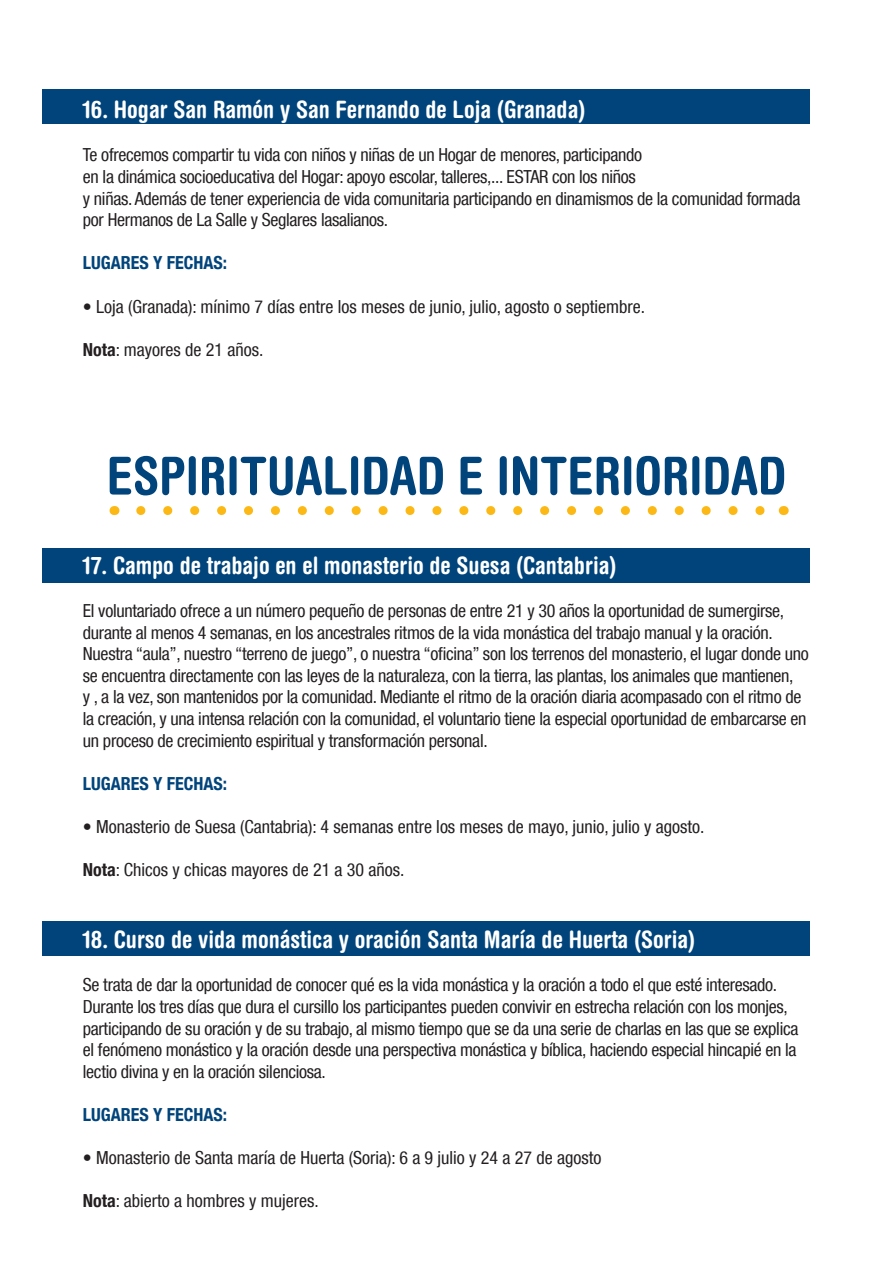
<style>
.page{position:relative;width:893px;height:1263px;background:#fff}
.page>*{position:absolute;margin:0;border:0;box-sizing:border-box;transform-origin:0 0}
.t1{font:700 condensed 52.5px "Helvetica Rounded LT Std";color:#00447b}
.t2{font:700 condensed 24px "Helvetica Rounded LT Std";color:#fff}
.t3{font:condensed 18px/21.6px "Helvetica Neue LT Com";letter-spacing:-.015em;color:#231f20}
.t4{font:700 condensed 18px "Helvetica Neue LT Com";color:#00447b}
.s1{font-weight:700}
</style>
<div class="page">
<div style="left:43px;top:89px;width:767px;height:34px;background:#00447b"></div>
<div style="left:43px;top:922px;width:767px;height:34px;background:#00447b"></div>
<div style="left:43px;top:549px;width:767px;height:34px;background:#00447b"></div>
<svg style="left:141px;top:506px;width:624px;height:9px"></svg>
<p class="t2" style="left:83px;top:95px;width:504px">16. Hogar San Ramón y San Fernando de Loja (Granada)</p>
<p class="t3" style="left:83px;top:144px;width:561px">Te ofrecemos compartir tu vida con niños y niñas de un Hogar de menores, participando</p>
<p class="t3" style="left:83px;top:166px;width:554px">en la dinámica socioeducativa del Hogar: apoyo escolar, talleres,... ESTAR con los niños</p>
<p class="t3" style="left:83px;top:187px;width:719px">y niñas. Además de tener experiencia de vida comunitaria participando en dinamismos de la comunidad formada por Hermanos de La Salle y Seglares lasalianos.</p>
<p class="t4" style="left:83px;top:252px;width:146px">LUGARES Y FECHAS:</p>
<p class="t3" style="left:83px;top:295px;width:564px">• Loja (Granada): mínimo 7 días entre los meses de junio, julio, agosto o septiembre.</p>
<p class="t3" style="left:83px;top:338px;width:182px"><span class="s1">Nota</span>: mayores de 21 años.</p>
<p class="t1" style="left:107px;top:444px;width:681px">ESPIRITUALIDAD E INTERIORIDAD</p>
<p class="t2" style="left:83px;top:551px;width:535px">17. Campo de trabajo en el monasterio de Suesa (Cantabria)</p>
<p class="t3" style="left:83px;top:600px;width:703px">El voluntariado ofrece a un número pequeño de personas de entre 21 y 30 años la oportunidad de sumergirse, durante al menos 4 semanas, en los ancestrales ritmos de la vida monástica del trabajo manual y la oración.</p>
<p class="t3" style="left:83px;top:643px;width:727px">Nuestra “aula”, nuestro “terreno de juego”, o nuestra “oficina” son los terrenos del monasterio, el lugar donde uno se encuentra directamente con las leyes de la naturaleza, con la tierra, las plantas, los animales que mantienen,<br>y , a la vez, son mantenidos por la comunidad. Mediante el ritmo de la oración diaria acompasado con el ritmo de la creación, y una intensa relación con la comunidad, el voluntario tiene la especial oportunidad de embarcarse en un proceso de crecimiento espiritual y transformación personal.</p>
<p class="t4" style="left:83px;top:773px;width:146px">LUGARES Y FECHAS:</p>
<p class="t3" style="left:83px;top:816px;width:623px">• Monasterio de Suesa (Cantabria): 4 semanas entre los meses de mayo, junio, julio y agosto.</p>
<p class="t3" style="left:83px;top:859px;width:323px"><span class="s1">Nota</span>: Chicos y chicas mayores de 21 a 30 años.</p>
<p class="t2" style="left:83px;top:925px;width:614px">18. Curso de vida monástica y oración Santa María de Huerta (Soria)</p>
<p class="t3" style="left:83px;top:974px;width:717px">Se trata de dar la oportunidad de conocer qué es la vida monástica y la oración a todo el que esté interesado.<br>Durante los tres días que dura el cursillo los participantes pueden convivir en estrecha relación con los monjes, participando de su oración y de su trabajo, al mismo tiempo que se da una serie de charlas en las que se explica el fenómeno monástico y la oración desde una perspectiva monástica y bíblica, haciendo especial hincapié en la lectio divina y en la oración silenciosa.</p>
<p class="t4" style="left:83px;top:1104px;width:146px">LUGARES Y FECHAS:</p>
<p class="t3" style="left:83px;top:1147px;width:520px">• Monasterio de Santa maría de Huerta (Soria): 6 a 9 julio y 24 a 27 de agosto</p>
<p class="t3" style="left:83px;top:1190px;width:237px"><span class="s1">Nota</span>: abierto a hombres y mujeres.</p>
</div>
